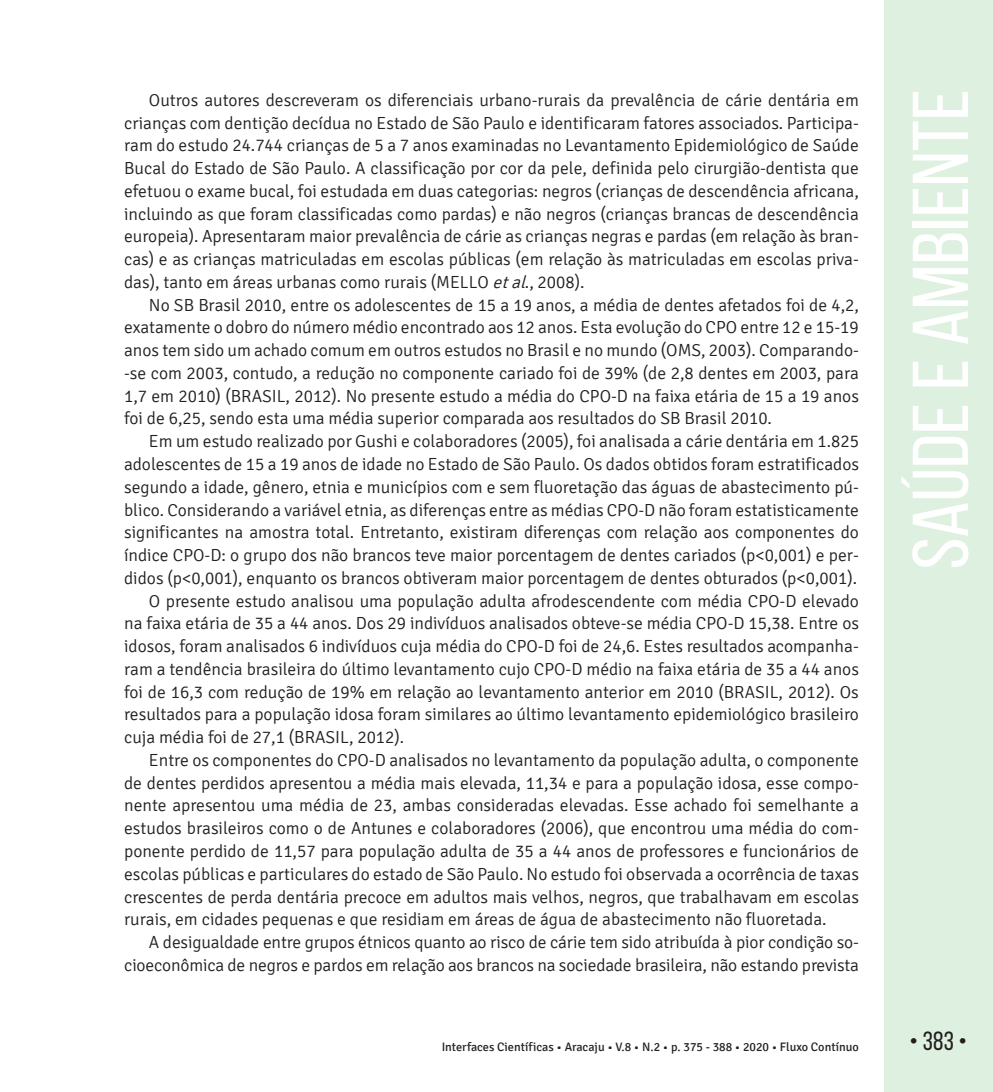
<style>
.page{position:relative;width:993px;height:1092px;background:#fff}
.page>*{position:absolute;margin:0;border:0;box-sizing:border-box;transform-origin:0 0}
.t1{font:78.75px "Bebas Neue";color:#fff;scale:1.09 1}
.t2{font:26.25px "Bebas Neue";color:#231f20}
.TEXTO{font:300 17.5px/22.8px "Signika";letter-spacing:-.005em;color:#231f20;text-align:justify}
.t3{font:12.25px "Signika";color:#231f20}
.s1{font-style:italic}
</style>
<div class="page">
<div style="left:883px;top:0;width:109px;height:1091px;background:#def1e0"></div>
<p class="TEXTO" style="left:124px;top:89px;width:736px;text-indent:25px">Outros autores descreveram os diferenciais urbano-rurais da prevalência de cárie dentária em crianças com dentição decídua no Estado de São Paulo e identificaram fatores associados. Participa&shy;ram do estudo 24.744 crianças de 5 a 7 anos examinadas no Levantamento Epidemiológico de Saúde Bucal do Estado de São Paulo. A classificação por cor da pele, definida pelo cirurgião-dentista que efetuou o exame bucal, foi estudada em duas categorias: negros (crianças de descendência africana, incluindo as que foram classificadas como pardas) e não negros (crianças brancas de descendência europeia). Apresentaram maior prevalência de cárie as crianças negras e pardas (em relação às bran&shy;cas) e as crianças matriculadas em escolas públicas (em relação às matriculadas em escolas priva&shy;das), tanto em áreas urbanas como rurais (MELLO <span class="s1">etal</span>., 2008).</p>
<p class="TEXTO" style="left:124px;top:294px;width:736px;text-indent:25px">No SB Brasil 2010, entre os adolescentes de 15 a 19 anos, a média de dentes afetados foi de 4,2, exatamente o dobro do número médio encontrado aos 12 anos. Esta evolução do CPO entre 12 e 15-19 anos tem sido um achado comum em outros estudos no Brasil e no mundo (OMS, 2003). Comparando--se com 2003, contudo, a redução no componente cariado foi de 39% (de 2,8 dentes em 2003, para 1,7 em 2010) (BRASIL, 2012). No presente estudo a média do CPO-D na faixa etária de 15 a 19 anos foi de 6,25, sendo esta uma média superior comparada aos resultados do SB Brasil 2010.</p>
<p class="TEXTO" style="left:124px;top:430px;width:736px;text-indent:25px">Em um estudo realizado por Gushi e colaboradores (2005), foi analisada a cárie dentária em 1.825 adolescentes de 15 a 19 anos de idade no Estado de São Paulo. Os dados obtidos foram estratificados segundo a idade, gênero, etnia e municípios com e sem fluoretação das águas de abastecimento pú&shy;blico. Considerando a variável etnia, as diferenças entre as médias CPO-D não foram estatisticamente significantes na amostra total. Entretanto, existiram diferenças com relação aos componentes do índice CPO-D: o grupo dos não brancos teve maior porcentagem de dentes cariados (p&lt;0,001) e per&shy;didos (p&lt;0,001), enquanto os brancos obtiveram maior porcentagem de dentes obturados (p&lt;0,001).</p>
<p class="TEXTO" style="left:124px;top:589px;width:736px;text-indent:25px">O presente estudo analisou uma população adulta afrodescendente com média CPO-D elevado na faixa etária de 35 a 44 anos. Dos 29 indivíduos analisados obteve-se média CPO-D 15,38. Entre os idosos, foram analisados 6 indivíduos cuja média do CPO-D foi de 24,6. Estes resultados acompanha&shy;ram a tendência brasileira do último levantamento cujo CPO-D médio na faixa etária de 35 a 44 anos foi de 16,3 com redução de 19% em relação ao levantamento anterior em 2010 (BRASIL, 2012). Os resultados para a população idosa foram similares ao último levantamento epidemiológico brasileiro cuja média foi de 27,1 (BRASIL, 2012).</p>
<p class="TEXTO" style="left:124px;top:749px;width:736px;text-indent:25px">Entre os componentes do CPO-D analisados no levantamento da população adulta, o componente de dentes perdidos apresentou a média mais elevada, 11,34 e para a população idosa, esse compo&shy;nente apresentou uma média de 23, ambas consideradas elevadas. Esse achado foi semelhante a estudos brasileiros como o de Antunes e colaboradores (2006), que encontrou uma média do com&shy;ponente perdido de 11,57 para população adulta de 35 a 44 anos de professores e funcionários de escolas públicas e particulares do estado de São Paulo. No estudo foi observada a ocorrência de taxas crescentes de perda dentária precoce em adultos mais velhos, negros, que trabalhavam em escolas rurais, em cidades pequenas e que residiam em áreas de água de abastecimento não fluoretada.</p>
<p class="TEXTO" style="left:124px;top:931px;width:736px;text-align:right">A desigualdade entre grupos étnicos quanto ao risco de cárie tem sido atribuída à pior condição so&shy;cioeconômica de negros e pardos em relação aos brancos na sociedade brasileira, não estando prevista</p>
<h1 class="t1" style="left:897px;top:569px;width:442px;rotate:-90deg">Saúde e Ambiente</h1>
<p class="t3" style="left:441px;top:1040px;width:418px">Interfaces Científicas • Aracaju • V.8 • N.2 • p. 375 - 388 • 2020 • Fluxo Contínuo</p>
<h2 class="t2" style="left:909px;top:1026px;width:59px">• 383 •</h2>
</div>
